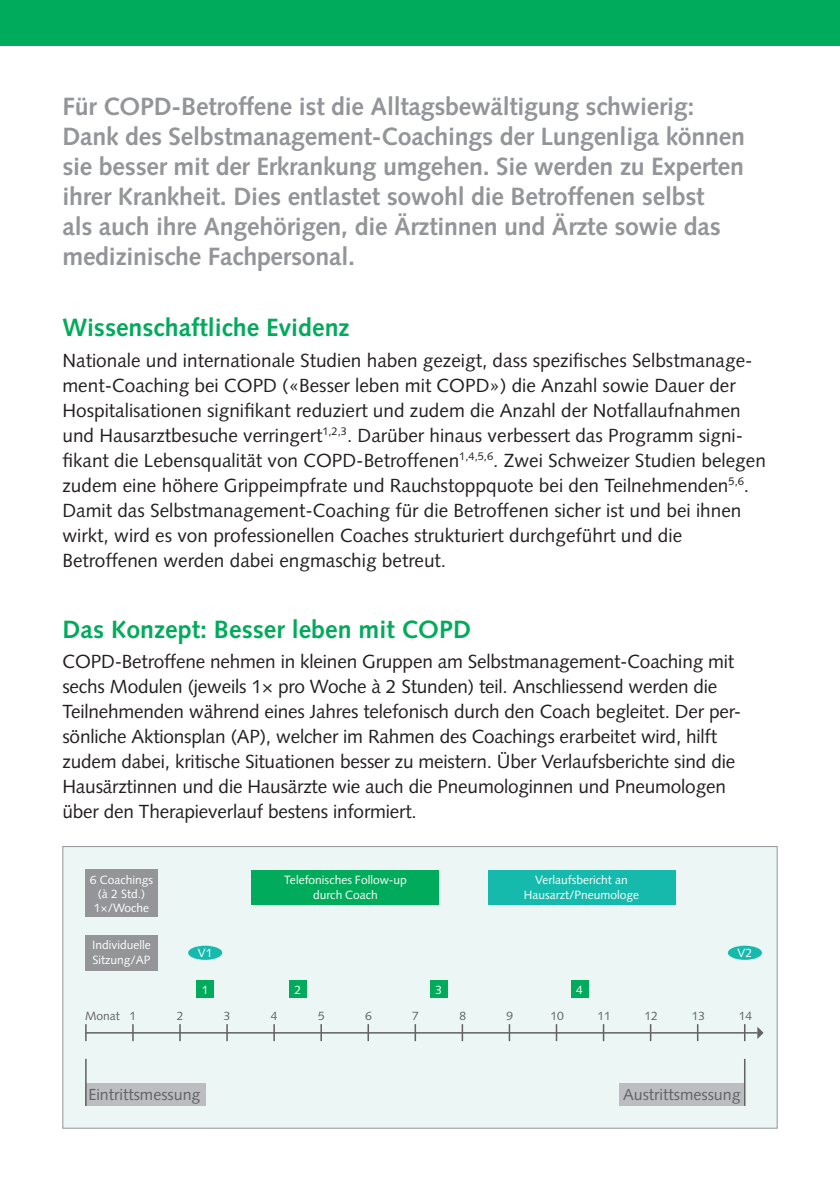
<style>
.page{position:relative;width:840px;height:1191px;background:#fff}
.page>*{position:absolute;margin:0;border:0;box-sizing:border-box;transform-origin:0 0}
.t1{font:700 25px/30px "Syntax LT Std";letter-spacing:-.01em;color:#939598}
.t2{font:700 25px "Syntax LT Std";color:#00ab5b}
.t3{font:19px/25px "Syntax LT Std";color:#231f20}
.t4{font:16px "Syntax LT Std";color:#636366}
.t5{font:12px/15px "Syntax LT Std";color:#fff;text-align:center}
.t6{font:12px "Syntax LT Std";color:#636366}
</style>
<div class="page">
<div style="left:62px;top:846px;width:715px;height:282px;background:#ebf6f5;border:1px solid #939598"></div>
<div style="left:0;top:0;width:839px;height:45px;background:#00ab5b"></div>
<div style="left:196px;top:981px;width:17px;height:17px;background:#00ab5b"></div>
<div style="left:188px;top:945px;width:34px;height:15px;background:#15baac;border-radius:50%"></div>
<div style="left:727px;top:945px;width:34px;height:15px;background:#15baac;border-radius:50%"></div>
<div style="left:289px;top:981px;width:17px;height:17px;background:#00ab5b"></div>
<div style="left:251px;top:869px;width:188px;height:35px;background:#00ab5b"></div>
<div style="left:487px;top:869px;width:188px;height:35px;background:#15baac"></div>
<div style="left:430px;top:981px;width:17px;height:17px;background:#00ab5b"></div>
<div style="left:85px;top:1083px;width:120px;height:23px;background:#bcbdc0"></div>
<div style="left:619px;top:1083px;width:125px;height:23px;background:#bcbdc0"></div>
<div style="left:85px;top:869px;width:73px;height:48px;background:#939598"></div>
<div style="left:85px;top:935px;width:73px;height:35px;background:#939598"></div>
<div style="left:570px;top:981px;width:17px;height:17px;background:#00ab5b"></div>
<hr style="left:85px;top:1032px;width:672px;height:1px;background:#636366">
<hr style="left:85px;top:1058px;width:2px;height:48px;background:#636366">
<svg style="left:85px;top:1024px;width:2px;height:17px"></svg>
<svg style="left:132px;top:1024px;width:2px;height:17px"></svg>
<svg style="left:179px;top:1024px;width:2px;height:17px"></svg>
<svg style="left:226px;top:1024px;width:2px;height:17px"></svg>
<svg style="left:273px;top:1024px;width:2px;height:17px"></svg>
<svg style="left:320px;top:1024px;width:2px;height:17px"></svg>
<svg style="left:367px;top:1024px;width:2px;height:17px"></svg>
<svg style="left:414px;top:1024px;width:2px;height:17px"></svg>
<svg style="left:461px;top:1024px;width:2px;height:17px"></svg>
<svg style="left:508px;top:1024px;width:2px;height:17px"></svg>
<svg style="left:555px;top:1024px;width:2px;height:17px"></svg>
<svg style="left:602px;top:1024px;width:2px;height:17px"></svg>
<svg style="left:649px;top:1024px;width:2px;height:17px"></svg>
<svg style="left:696px;top:1024px;width:2px;height:17px"></svg>
<svg style="left:743px;top:1024px;width:2px;height:17px"></svg>
<hr style="left:743px;top:1058px;width:2px;height:48px;background:#636366">
<svg style="left:757px;top:1027px;width:6px;height:12px"></svg>
<p class="t1" style="left:62px;top:92px;width:683px">Für COPD-Betroffene ist die Alltagsbewältigung schwierig:<br>Dank des Selbstmanagement-Coachings der Lungenliga können sie besser mit der Erkrankung umgehen. Sie werden zu Experten ihrer Krankheit. Dies entlastet sowohl die Betroffenen selbst<br>als auch ihre Angehörigen, die Ärztinnen und Ärzte sowie das medizinische Fachpersonal.</p>
<h1 class="t2" style="left:62px;top:313px;width:288px">Wissenschaftliche Evidenz</h1>
<p class="t3" style="left:62px;top:348px;width:704px">Nationale und internationale Studien haben gezeigt, dass spezifisches Selbstmanage&shy;ment-Coaching bei COPD («Besser leben mit COPD») die Anzahl sowie Dauer der Hospitalisationen signifikant reduziert und zudem die Anzahl der Notfallaufnahmen und Hausarztbesuche verringert<sup>1,2,3</sup>. Darüber hinaus verbessert das Programm signi&shy;fikant die Lebensqualität von COPD-Betroffenen<sup>1,4,5,6</sup>. Zwei Schweizer Studien belegen zudem eine höhere Grippeimpfrate und Rauchstoppquote bei den Teilnehmenden<sup>5,6</sup>.<br>Damit das Selbstmanagement-Coaching für die Betroffenen sicher ist und bei ihnen wirkt, wird es von professionellen Coaches strukturiert durchgeführt und die Betroffenen werden dabei engmaschig betreut.</p>
<h1 class="t2" style="left:62px;top:614px;width:410px">Das Konzept: Besser leben mit COPD</h1>
<p class="t3" style="left:62px;top:649px;width:680px">COPD-Betroffene nehmen in kleinen Gruppen am Selbstmanagement-Coaching mit sechs Modulen (jeweils 1× pro Woche à 2 Stunden) teil. Anschliessend werden die Teilnehmenden während eines Jahres telefonisch durch den Coach begleitet. Der per&shy;sönliche Aktionsplan (AP), welcher im Rahmen des Coachings erarbeitet wird, hilft zudem dabei, kritische Situationen besser zu meistern. Über Verlaufsberichte sind die Hausärztinnen und die Hausärzte wie auch die Pneumologinnen und Pneumologen über den Therapieverlauf bestens informiert.</p>
<p class="t5" style="left:90px;top:872px;width:65px;line-height:14px">6 Coachings (à 2 Std.)<br>1×/Woche</p>
<p class="t5" style="left:92px;top:937px;width:60px;text-align:left">Individuelle<br>Sitzung/AP</p>
<p class="t6" style="left:85px;top:1008px;width:53px">Monat 1</p>
<p class="t6" style="left:177px;top:1008px;width:8px">2</p>
<p class="t5" style="left:284px;top:872px;width:124px">Telefonisches Follow-up durch Coach</p>
<p class="t5" style="left:523px;top:872px;width:117px">Verlaufsbericht an<br>Hausarzt/Pneumologe</p>
<p class="t5" style="left:198px;top:945px;width:16px">V1</p>
<p class="t5" style="left:737px;top:945px;width:16px">V2</p>
<p class="t5" style="left:294px;top:982px;width:8px">2</p>
<p class="t5" style="left:435px;top:982px;width:8px">3</p>
<p class="t5" style="left:576px;top:982px;width:8px">4</p>
<p class="t5" style="left:202px;top:982px;width:8px">1</p>
<p class="t6" style="left:224px;top:1008px;width:8px">3</p>
<p class="t6" style="left:271px;top:1008px;width:8px">4</p>
<p class="t6" style="left:318px;top:1008px;width:8px">5</p>
<p class="t6" style="left:365px;top:1008px;width:8px">6</p>
<p class="t6" style="left:412px;top:1008px;width:8px">7</p>
<p class="t6" style="left:459px;top:1008px;width:8px">8</p>
<p class="t6" style="left:506px;top:1008px;width:8px">9</p>
<p class="t6" style="left:550px;top:1008px;width:15px">10</p>
<p class="t6" style="left:597px;top:1008px;width:15px">11</p>
<p class="t6" style="left:644px;top:1008px;width:15px">12</p>
<p class="t6" style="left:691px;top:1008px;width:15px">13</p>
<p class="t6" style="left:738px;top:1008px;width:15px">14</p>
<p class="t4" style="left:88px;top:1085px;width:114px">Eintrittsmessung</p>
<p class="t4" style="left:622px;top:1085px;width:119px">Austrittsmessung</p>
</div>
